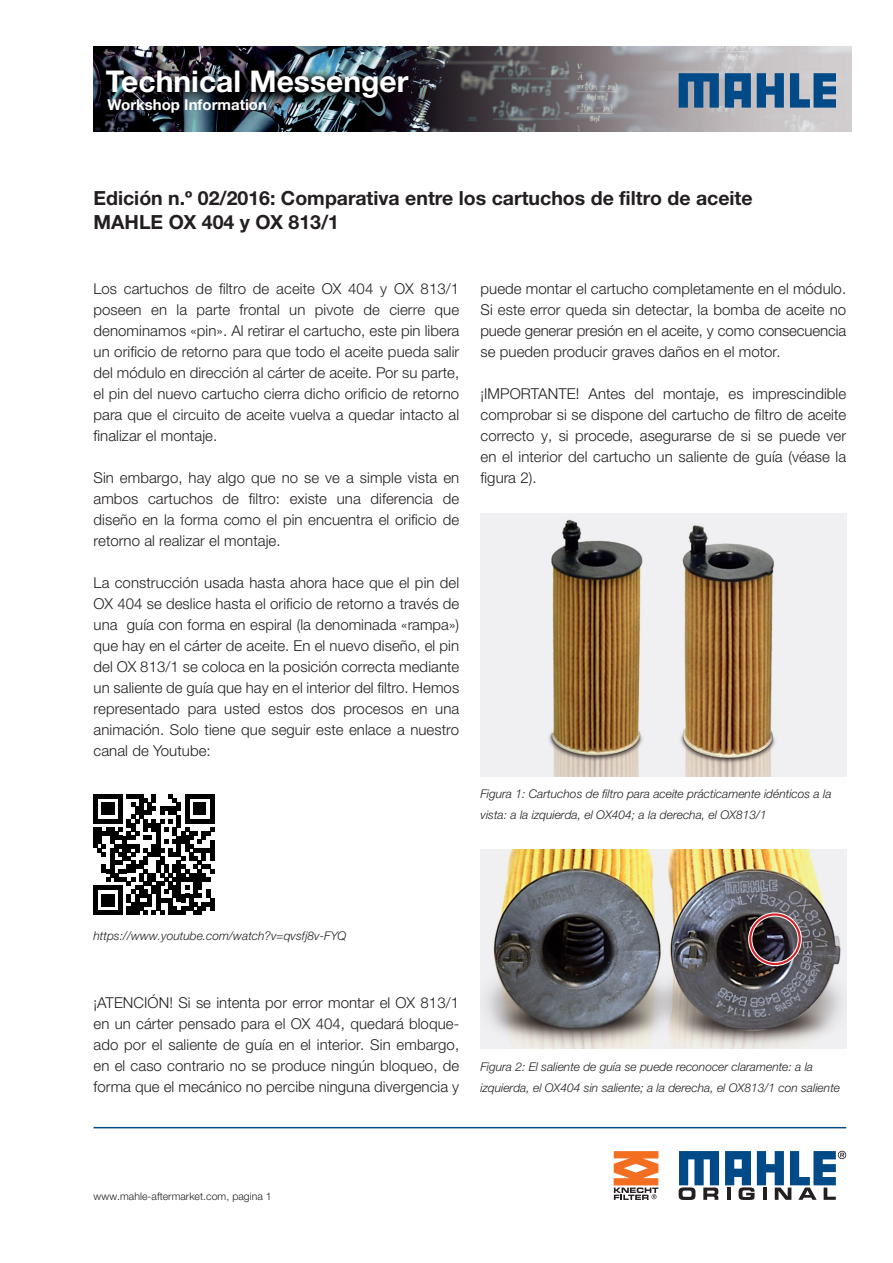
<style>
.page{position:relative;width:893px;height:1263px;background:#fff}
.page>*{position:absolute;margin:0;border:0;box-sizing:border-box;transform-origin:0 0}
.t1{font:700 30px "Helvetica Neue LTW1 G";color:#fff}
.t2{font:700 19.5px/24px "Helvetica Neue LTW1 G";color:#231f20}
.t3{font:300 15px/21px "Helvetica Neue LTW1 G";letter-spacing:.005em;color:#231f20;text-align:justify}
.t4{font:700 15px "Helvetica Neue LTW1 G";color:#fff}
.t5{font:italic 300 12px/21px "Helvetica Neue LTW1 G";color:#231f20}
.t6{font:300 10.5px "Helvetica Neue LTW1 G";letter-spacing:.005em;color:#231f20}
</style>
<div class="page">
<svg style="left:679px;top:1151px;width:40px;height:49px"></svg>
<svg style="left:725px;top:1151px;width:121px;height:49px"></svg>
<hr style="left:94px;top:1127px;width:752px;height:1px;background:#004b87">
<img style="left:480px;top:514px;width:366px;height:263px">
<img style="left:480px;top:849px;width:366px;height:199px">
<img style="left:94px;top:47px;width:757px;height:85px">
<svg style="left:679px;top:73px;width:40px;height:35px"></svg>
<svg style="left:757px;top:73px;width:27px;height:35px"></svg>
<svg style="left:790px;top:73px;width:46px;height:35px;background:#47779f"></svg>
<svg style="left:725px;top:73px;width:26px;height:35px"></svg>
<hr style="left:94px;top:794px;width:4px;height:29px;background:#000">
<hr style="left:94px;top:827px;width:4px;height:21px;background:#000">
<hr style="left:94px;top:885px;width:4px;height:30px;background:#000">
<svg style="left:98px;top:794px;width:116px;height:121px"></svg>
<hr style="left:210px;top:898px;width:4px;height:12px;background:#000">
<div style="left:748px;top:912px;width:54px;height:54px;border:4px solid #fff;border-radius:50%"></div>
<div style="left:749px;top:913px;width:52px;height:52px;border:2px solid #d1232a;border-radius:50%"></div>
<svg style="left:614px;top:1151px;width:44px;height:49px"></svg>
<h1 class="t1" style="left:106px;top:63px;width:304px">Technical Messenger</h1>
<p class="t4" style="left:107px;top:96px;width:161px">Workshop Information</p>
<h2 class="t2" style="left:94px;top:186px;width:660px">Edición n.º 02/2016: Comparativa entre los cartuchos de filtro de aceite<br>MAHLE OX 404 y OX 813/1</h2>
<p class="t3" style="left:94px;top:278px;width:367px">Los cartuchos de filtro de aceite OX 404 y OX 813/1 poseen en la parte frontal un pivote de cierre que denominamos «pin». Al retirar el cartucho, este pin libera un orificio de retorno para que todo el aceite pueda salir del módulo en dirección al cárter de aceite. Por su parte, el pin del nuevo cartucho cierra dicho orificio de retorno para que el circuito de aceite vuelva a quedar intacto al finalizar el montaje.</p>
<p class="t3" style="left:94px;top:467px;width:367px">Sin embargo, hay algo que no se ve a simple vista en ambos cartuchos de filtro: existe una diferencia de diseño en la forma como el pin encuentra el orificio de retorno al realizar el montaje.</p>
<p class="t3" style="left:94px;top:572px;width:367px">La construcción usada hasta ahora hace que el pin del OX 404 se deslice hasta el orificio de retorno a través de una guía con forma en espiral (la denominada «rampa») que hay en el cárter de aceite. En el nuevo diseño, el pin del OX 813/1 se coloca en la posición correcta mediante un saliente de guía que hay en el interior del filtro. Hemos representado para usted estos dos procesos en una animación. Solo tiene que seguir este enlace a nuestro canal de Youtube:</p>
<p class="t3" style="left:480px;top:278px;width:367px">puede montar el cartucho completamente en el módulo.<br>Si este error queda sin detectar, la bomba de aceite no puede generar presión en el aceite, y como consecuencia se pueden producir graves daños en el motor.</p>
<p class="t3" style="left:480px;top:383px;width:367px">¡IMPORTANTE! Antes del montaje, es imprescindible comprobar si se dispone del cartucho de filtro de aceite correcto y, si procede, asegurarse de si se puede ver en el interior del cartucho un saliente de guía (véase la figura 2).</p>
<p class="t5" style="left:480px;top:783px;width:353px">Figura 1: Cartuchos de filtro para aceite prácticamente idénticos a la vista: a la izquierda, el OX404; a la derecha, el OX813/1</p>
<p class="t5" style="left:94px;top:925px;width:254px">https://www.youtube.com/watch?v=qvsfj8v-FYQ</p>
<p class="t3" style="left:94px;top:992px;width:367px">¡ATENCIÓN! Si se intenta por error montar el OX 813/1 en un cárter pensado para el OX 404, quedará bloque&shy;ado por el saliente de guía en el interior. Sin embargo, en el caso contrario no se produce ningún bloqueo, de forma que el mecánico no percibe ninguna divergencia y</p>
<p class="t5" style="left:480px;top:1056px;width:361px">Figura 2: El saliente de guía se puede reconocer claramente: a la izquierda, el OX404 sin saliente; a la derecha, el OX813/1 con saliente</p>
<p class="t6" style="left:94px;top:1190px;width:180px">www.mahle-aftermarket.com, pagina 1</p>
</div>
